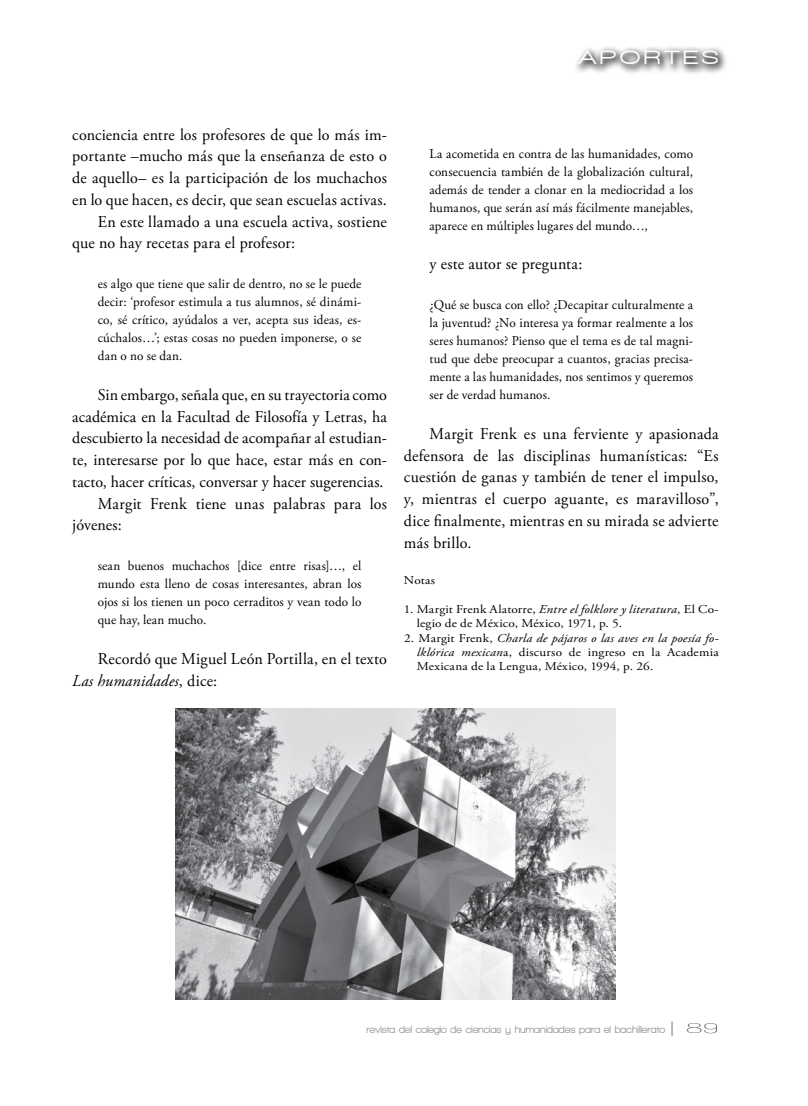
<style>
.page{position:relative;width:808px;height:1106px;background:#fff}
.page>*{position:absolute;margin:0;border:0;box-sizing:border-box;transform-origin:0 0}
.t1{font:900 19.5px "Walkway Expand";color:#fff}
.t2{font:16.5px/21.8px "Adobe Garamond Pro";letter-spacing:-.005em;color:#000}
.t3{font:13.5px/18px "Adobe Garamond Pro";letter-spacing:-.005em;color:#000;text-align:justify}
.t4{font:12px/14.4px "Adobe Garamond Pro";letter-spacing:.015em;color:#000;scale:1.1 1}
.t5{font:800 10.5px "Walkway";color:#939598}
.s1{font-style:italic}
.s2{font-family:"Verdana";font-weight:400;font-size:15px}
.s3{font-family:"Walkway Ultra Expand";font-weight:400;font-size:15px;color:#000}
</style>
<div class="page">
<div style="left:573px;top:46px;width:155px;height:29px;background:#000;opacity:.81"></div>
<img style="left:176px;top:708px;width:439px;height:291px">
<p class="t1" style="left:579px;top:47px;width:141px">AP ORT ES</p>
<p class="t2" style="left:72px;top:124px;width:316px">conciencia entre los profesores de que lo más im-</p>
<p class="t2" style="left:72px;top:146px;width:316px">portante –mucho más que la enseñanza de esto o</p>
<p class="t2" style="left:72px;top:167px;width:316px">de aquello– es la participación de los muchachos</p>
<p class="t2" style="left:72px;top:189px;width:316px">en lo que hacen, es decir, que sean escuelas activas.</p>
<p class="t2" style="left:98px;top:211px;width:291px">En este llamado a una escuela activa, sostiene</p>
<p class="t2" style="left:72px;top:233px;width:224px">que no hay recetas para el profesor:</p>
<p class="t3" style="left:98px;top:275px;width:265px">es algo que tiene que salir de dentro, no se le puede decir: ‘profesor estimula a tus alumnos, sé dinámi&shy;co, sé crítico, ayúdalos a ver, acepta sus ideas, es&shy;cúchalos…’; estas cosas no pueden imponerse, o se dan o no se dan.</p>
<p class="t2" style="left:98px;top:384px;width:291px">Sin embargo, señala que, en su trayectoria como</p>
<p class="t2" style="left:72px;top:406px;width:316px">académica en la Facultad de Filosofía y Letras, ha</p>
<p class="t2" style="left:72px;top:428px;width:316px">descubierto la necesidad de acompañar al estudian-</p>
<p class="t2" style="left:72px;top:449px;width:316px">te, interesarse por lo que hace, estar más en con-</p>
<p class="t2" style="left:72px;top:471px;width:313px">tacto, hacer críticas, conversar y hacer sugerencias.</p>
<p class="t2" style="left:98px;top:493px;width:291px">Margit Frenk tiene unas palabras para los</p>
<p class="t2" style="left:72px;top:515px;width:51px">jóvenes:</p>
<p class="t3" style="left:98px;top:557px;width:265px">sean buenos muchachos [dice entre risas]…, el mundo esta lleno de cosas interesantes, abran los ojos si los tienen un poco cerraditos y vean todo lo que hay, lean mucho.</p>
<p class="t2" style="left:72px;top:648px;width:316px;text-indent:26px">Recordó que Miguel León Portilla, en el texto<br><span class="s1">Las humanidades</span>, dice:</p>
<p class="t3" style="left:429px;top:145px;width:265px">La acometida en contra de las humanidades, como consecuencia también de la globalización cultural, además de tender a clonar en la mediocridad a los humanos, que serán así más fácilmente manejables, aparece en múltiples lugares del mundo…,</p>
<p class="t2" style="left:429px;top:254px;width:154px">y este autor se pregunta:</p>
<p class="t3" style="left:429px;top:296px;width:265px">¿Qué se busca con ello? ¿Decapitar culturalmente a la juventud? ¿No interesa ya formar realmente a los seres humanos? Pienso que el tema es de tal magni&shy;tud que debe preocupar a cuantos, gracias precisa&shy;mente a las humanidades, nos sentimos y queremos ser de verdad humanos.</p>
<p class="t2" style="left:404px;top:423px;width:316px;text-align:justify;text-indent:26px">Margit Frenk es una ferviente y apasionada defensora de las disciplinas humanísticas: “Es cuestión de ganas y también de tener el impulso, y, mientras el cuerpo aguante, es maravilloso”, dice finalmente, mientras en su mirada se advierte más brillo.</p>
<p class="t4" style="left:404px;top:573px;width:30px">Notas</p>
<p class="t4" style="left:417px;top:602px;width:276px;text-indent:-13px">1. Margit Frenk Alatorre, <span class="s1">Entre el folklore y literatura</span>, El Co&shy;legio de de México, México, 1971, p. 5.</p>
<p class="t4" style="left:417px;top:631px;width:276px;text-align:justify;text-indent:-13px">2. Margit Frenk, <span class="s1">Charla de pájaros o las aves en la poesía fo&shy;lklórica mexican</span>a, discurso de ingreso en la Academia Mexicana de la Lengua, México, 1994, p. 26.</p>
<p class="t5" style="left:366px;top:1024px;width:354px">revista del colegio de ciencias y humanidades para el bachillerato <span class="s2">|</span> <span class="s3">89</span></p>
</div>
